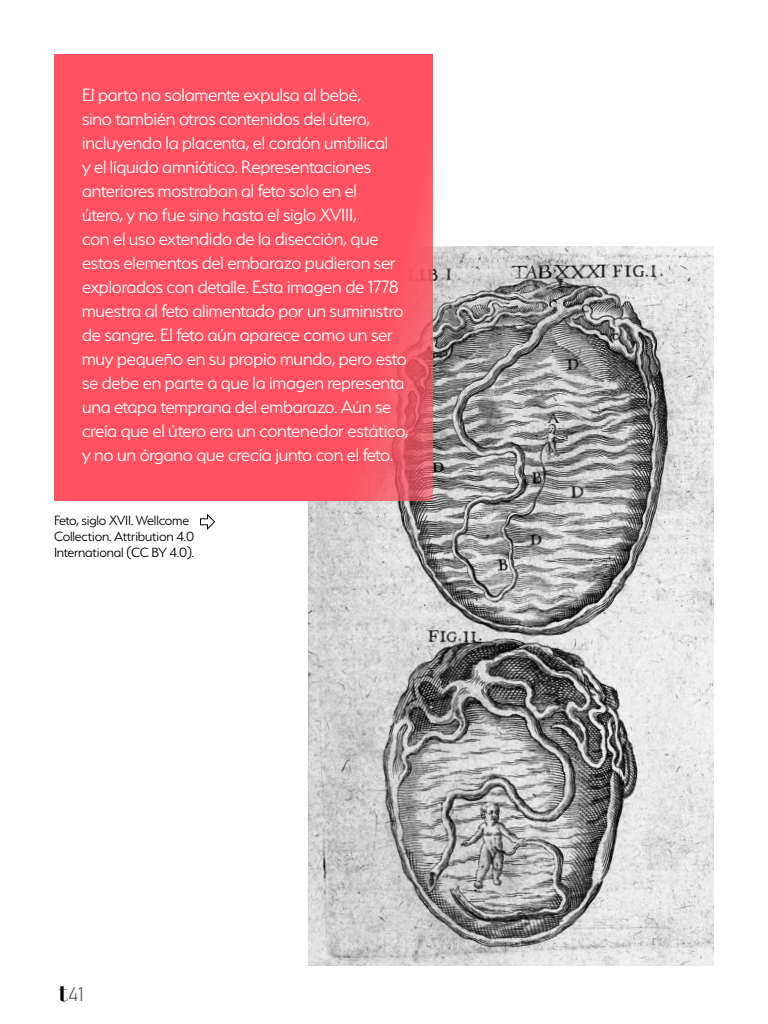
<style>
.page{position:relative;width:768px;height:1024px;background:#fff}
.page>*{position:absolute;margin:0;border:0;box-sizing:border-box;transform-origin:0 0}
.t1{font:300 20px/24px "Serenity";letter-spacing:-.01em;color:#fff}
.t2{font:300 19.9px "PF Din Text Pro";color:#636569}
.t3{font:300 15px/16px "Serenity";letter-spacing:-.01em;color:#000}
.s1{font-family:"Didot";font-weight:700;font-size:26.7px;color:#000}
</style>
<div class="page">
<img style="left:308px;top:246px;width:406px;height:720px">
<div style="left:54px;top:54px;width:379px;height:447px;background:#ff5160"></div>
<svg style="left:200px;top:513px;width:15px;height:17px"></svg>
<p class="t1" style="left:82px;top:82px;width:328px">El parto no solamente expulsa al bebé,<br>sino también otros contenidos del útero, incluyendo la placenta, el cordón umbilical<br>y el líquido amniótico. Representaciones anteriores mostraban al feto solo en el<br>útero, y no fue sino hasta el siglo XVIII,<br>con el uso extendido de la disección, que estos elementos del embarazo pudieron ser explorados con detalle. Esta imagen de 1778 muestra al feto alimentado por un suministro de sangre. El feto aún aparece como un ser muy pequeño en su propio mundo, pero esto se debe en parte a que la imagen representa una etapa temprana del embarazo. Aún se creía que el útero era un contenedor estático, y no un órgano que crecía junto con el feto.</p>
<p class="t3" style="left:54px;top:513px;width:142px">Feto, siglo XVII. Wellcome<br>Collection. Attribution 4.0<br>International (CC BY 4.0).</p>
<p class="t2" style="left:58px;top:983px;width:30px"><span class="s1">t</span>41</p>
</div>
